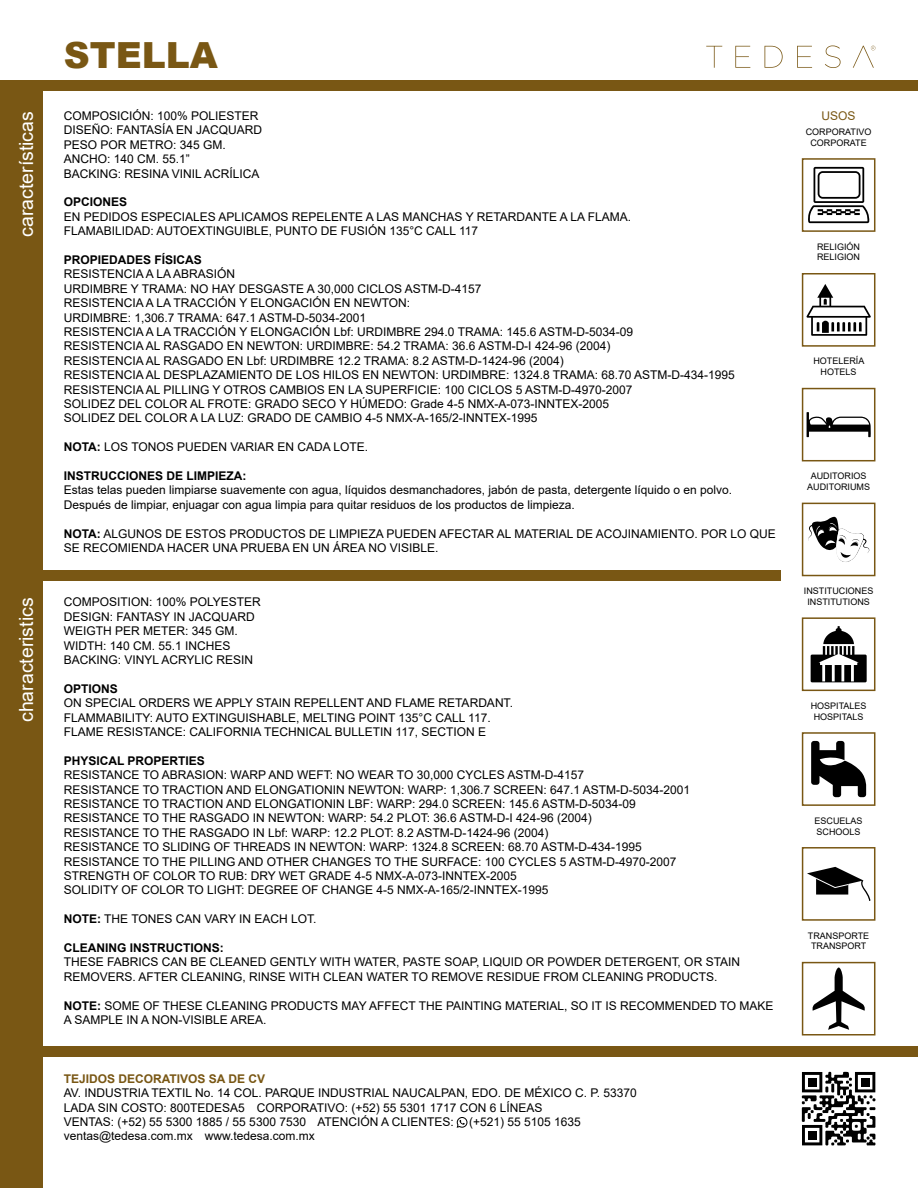
<style>
.page{position:relative;width:918px;height:1188px;background:#fff}
.page>*{position:absolute;margin:0;border:0;box-sizing:border-box;transform-origin:0 0}
.t1{font:900 36px "Arial";color:#795714}
.t2{font:19.5px "Arial";color:#fff}
.t3{font:12px/14.4px "Arial";color:#000}
.t4{font:700 12px "Arial";color:#000}
.t5{font:700 12px "Arial";color:#795714}
.t6{font:12px "Arial";color:#795714}
.t7{font:9px/10.8px "Arial";color:#000;text-align:center}
.s1{font-weight:700}
</style>
<div class="page">
<div style="left:0;top:86px;width:43px;height:1102px;background:#795714"></div>
<div style="left:0;top:81px;width:918px;height:10px;background:#795714"></div>
<div style="left:0;top:570px;width:781px;height:11px;background:#795714"></div>
<div style="left:0;top:1046px;width:918px;height:11px;background:#795714"></div>
<div style="left:802px;top:158px;width:73px;height:74px;border:2px solid #795714"></div>
<div style="left:802px;top:273px;width:73px;height:74px;border:2px solid #795714"></div>
<div style="left:802px;top:388px;width:73px;height:73px;border:2px solid #795714"></div>
<div style="left:802px;top:503px;width:73px;height:73px;border:2px solid #795714"></div>
<div style="left:802px;top:617px;width:73px;height:74px;border:2px solid #795714"></div>
<div style="left:802px;top:732px;width:73px;height:74px;border:2px solid #795714"></div>
<div style="left:802px;top:847px;width:73px;height:74px;border:2px solid #795714"></div>
<div style="left:802px;top:962px;width:73px;height:74px;border:2px solid #795714"></div>
<svg style="left:808px;top:167px;width:61px;height:56px"></svg>
<svg style="left:807px;top:284px;width:64px;height:52px"></svg>
<svg style="left:807px;top:412px;width:64px;height:25px"></svg>
<svg style="left:808px;top:517px;width:61px;height:45px"></svg>
<svg style="left:811px;top:626px;width:56px;height:56px"></svg>
<svg style="left:811px;top:741px;width:55px;height:56px"></svg>
<svg style="left:807px;top:867px;width:63px;height:34px"></svg>
<svg style="left:812px;top:968px;width:53px;height:62px"></svg>
<svg style="left:457px;top:1117px;width:10px;height:11px"></svg>
<svg style="left:802px;top:1072px;width:74px;height:74px"></svg>
<div style="left:808px;top:1078px;width:8px;height:8px;background:#000"></div>
<div style="left:861px;top:1078px;width:8px;height:9px;background:#000"></div>
<div style="left:808px;top:1131px;width:8px;height:8px;background:#000"></div>
<svg style="left:706px;top:46px;width:16px;height:22px"></svg>
<svg style="left:735px;top:46px;width:15px;height:22px"></svg>
<svg style="left:765px;top:46px;width:18px;height:22px"></svg>
<svg style="left:797px;top:46px;width:15px;height:22px"></svg>
<svg style="left:825px;top:45px;width:16px;height:23px"></svg>
<svg style="left:853px;top:46px;width:22px;height:22px"></svg>
<h2 class="t2" style="left:13px;top:237px;width:127px;rotate:-90deg">características</h2>
<h2 class="t2" style="left:13px;top:722px;width:126px;rotate:-90deg">characteristics</h2>
<h1 class="t1" style="left:64px;top:29px;width:156px">STELLA</h1>
<p class="t3" style="left:64px;top:108px;width:200px">COMPOSICIÓN: 100% POLIESTER<br>DISEÑO: FANTASÍA EN JACQUARD<br>PESO POR METRO: 345 GM.<br>ANCHO: 140 CM. 55.1”<br>BACKING: RESINA VINIL ACRÍLICA</p>
<p class="t4" style="left:64px;top:194px;width:65px">OPCIONES</p>
<p class="t3" style="left:64px;top:209px;width:569px">EN PEDIDOS ESPECIALES APLICAMOS REPELENTE A LAS MANCHAS Y RETARDANTE A LA FLAMA.<br>FLAMABILIDAD: AUTOEXTINGUIBLE, PUNTO DE FUSIÓN 135°C CALL 117</p>
<p class="t4" style="left:64px;top:251px;width:140px">PROPIEDADES FÍSICAS</p>
<p class="t3" style="left:64px;top:267px;width:673px">RESISTENCIA A LA ABRASIÓN<br>URDIMBRE Y TRAMA: NO HAY DESGASTE A 30,000 CICLOS ASTM-D-4157<br>RESISTENCIA A LA TRACCIÓN Y ELONGACIÓN EN NEWTON:<br>URDIMBRE: 1,306.7 TRAMA: 647.1 ASTM-D-5034-2001<br>RESISTENCIA A LA TRACCIÓN Y ELONGACIÓN Lbf: URDIMBRE 294.0 TRAMA: 145.6 ASTM-D-5034-09<br>RESISTENCIA AL RASGADO EN NEWTON: URDIMBRE: 54.2 TRAMA: 36.6 ASTM-D-I 424-96 (2004)<br>RESISTENCIA AL RASGADO EN Lbf: URDIMBRE 12.2 TRAMA: 8.2 ASTM-D-1424-96 (2004)<br>RESISTENCIA AL DESPLAZAMIENTO DE LOS HILOS EN NEWTON: URDIMBRE: 1324.8 TRAMA: 68.70 ASTM-D-434-1995<br>RESISTENCIA AL PILLING Y OTROS CAMBIOS EN LA SUPERFICIE: 100 CICLOS 5 ASTM-D-4970-2007<br>SOLIDEZ DEL COLOR AL FROTE: GRADO SECO Y HÚMEDO: Grade 4-5 NMX-A-073-INNTEX-2005<br>SOLIDEZ DEL COLOR A LA LUZ: GRADO DE CAMBIO 4-5 NMX-A-165/2-INNTEX-1995</p>
<p class="t3" style="left:64px;top:440px;width:306px"><span class="s1">NOTA:</span> LOS TONOS PUEDEN VARIAR EN CADA LOTE.</p>
<p class="t4" style="left:64px;top:467px;width:184px">INSTRUCCIONES DE LIMPIEZA:</p>
<p class="t3" style="left:64px;top:483px;width:670px">Estas telas pueden limpiarse suavemente con agua, líquidos desmanchadores, jabón de pasta, detergente líquido o en polvo.<br>Después de limpiar, enjuagar con agua limpia para quitar residuos de los productos de limpieza.</p>
<p class="t3" style="left:64px;top:526px;width:713px"><span class="s1">NOTA:</span> ALGUNOS DE ESTOS PRODUCTOS DE LIMPIEZA PUEDEN AFECTAR AL MATERIAL DE ACOJINAMIENTO. POR LO QUE<br>SE RECOMIENDA HACER UNA PRUEBA EN UN ÁREA NO VISIBLE.</p>
<p class="t3" style="left:64px;top:595px;width:199px">COMPOSITION: 100% POLYESTER<br>DESIGN: FANTASY IN JACQUARD<br>WEIGTH PER METER: 345 GM.<br>WIDTH: 140 CM. 55.1 INCHES<br>BACKING: VINYL ACRYLIC RESIN</p>
<p class="t4" style="left:64px;top:680px;width:56px">OPTIONS</p>
<p class="t3" style="left:64px;top:696px;width:451px">ON SPECIAL ORDERS WE APPLY STAIN REPELLENT AND FLAME RETARDANT.<br>FLAMMABILITY: AUTO EXTINGUISHABLE, MELTING POINT 135°C CALL 117.<br>FLAME RESISTANCE: CALIFORNIA TECHNICAL BULLETIN 117, SECTION E</p>
<p class="t4" style="left:64px;top:752px;width:143px">PHYSICAL PROPERTIES</p>
<p class="t3" style="left:64px;top:768px;width:628px">RESISTANCE TO ABRASION: WARP AND WEFT: NO WEAR TO 30,000 CYCLES ASTM-D-4157<br>RESISTANCE TO TRACTION AND ELONGATIONIN NEWTON: WARP: 1,306.7 SCREEN: 647.1 ASTM-D-5034-2001<br>RESISTANCE TO TRACTION AND ELONGATIONIN LBF: WARP: 294.0 SCREEN: 145.6 ASTM-D-5034-09<br>RESISTANCE TO THE RASGADO IN NEWTON: WARP: 54.2 PLOT: 36.6 ASTM-D-I 424-96 (2004)<br>RESISTANCE TO THE RASGADO IN Lbf: WARP: 12.2 PLOT: 8.2 ASTM-D-1424-96 (2004)<br>RESISTANCE TO SLIDING OF THREADS IN NEWTON: WARP: 1324.8 SCREEN: 68.70 ASTM-D-434-1995<br>RESISTANCE TO THE PILLING AND OTHER CHANGES TO THE SURFACE: 100 CYCLES 5 ASTM-D-4970-2007<br>STRENGTH OF COLOR TO RUB: DRY WET GRADE 4-5 NMX-A-073-INNTEX-2005<br>SOLIDITY OF COLOR TO LIGHT: DEGREE OF CHANGE 4-5 NMX-A-165/2-INNTEX-1995</p>
<p class="t3" style="left:64px;top:912px;width:254px"><span class="s1">NOTE:</span> THE TONES CAN VARY IN EACH LOT.</p>
<p class="t4" style="left:64px;top:939px;width:161px">CLEANING INSTRUCTIONS:</p>
<p class="t3" style="left:64px;top:955px;width:678px">THESE FABRICS CAN BE CLEANED GENTLY WITH WATER, PASTE SOAP, LIQUID OR POWDER DETERGENT, OR STAIN<br>REMOVERS. AFTER CLEANING, RINSE WITH CLEAN WATER TO REMOVE RESIDUE FROM CLEANING PRODUCTS.</p>
<p class="t3" style="left:64px;top:998px;width:711px"><span class="s1">NOTE:</span> SOME OF THESE CLEANING PRODUCTS MAY AFFECT THE PAINTING MATERIAL, SO IT IS RECOMMENDED TO MAKE<br>A SAMPLE IN A NON-VISIBLE AREA.</p>
<p class="t5" style="left:64px;top:1070px;width:203px">TEJIDOS DECORATIVOS SA DE CV</p>
<p class="t3" style="left:64px;top:1086px;width:575px">AV. INDUSTRIA TEXTIL No. 14 COL. PARQUE INDUSTRIAL NAUCALPAN, EDO. DE MÉXICO C. P. 53370<br>LADA SIN COSTO: 800TEDESA5 CORPORATIVO: (+52) 55 5301 1717 CON 6 LÍNEAS<br>VENTAS: (+52) 55 5300 1885 / 55 5300 7530 ATENCIÓN A CLIENTES:</p>
<p class="t3" style="left:469px;top:1114px;width:113px">(+521) 55 5105 1635</p>
<p class="t3" style="left:64px;top:1129px;width:252px">ventas@tedesa.com.mx www.tedesa.com.mx</p>
<p class="t6" style="left:822px;top:107px;width:36px">USOS</p>
<p class="t7" style="left:806px;top:126px;width:67px">CORPORATIVO<br>CORPORATE</p>
<p class="t7" style="left:817px;top:241px;width:45px;text-align:left">RELIGIÓN<br>RELIGION</p>
<p class="t7" style="left:813px;top:356px;width:53px">HOTELERÍA<br>HOTELS</p>
<p class="t7" style="left:807px;top:471px;width:64px">AUDITORIOS<br>AUDITORIUMS</p>
<p class="t7" style="left:804px;top:585px;width:71px">INSTITUCIONES<br>INSTITUTIONS</p>
<p class="t7" style="left:811px;top:700px;width:57px">HOSPITALES<br>HOSPITALS</p>
<p class="t7" style="left:815px;top:815px;width:50px;text-align:left">ESCUELAS<br>SCHOOLS</p>
<p class="t7" style="left:808px;top:930px;width:63px">TRANSPORTE<br>TRANSPORT</p>
</div>
